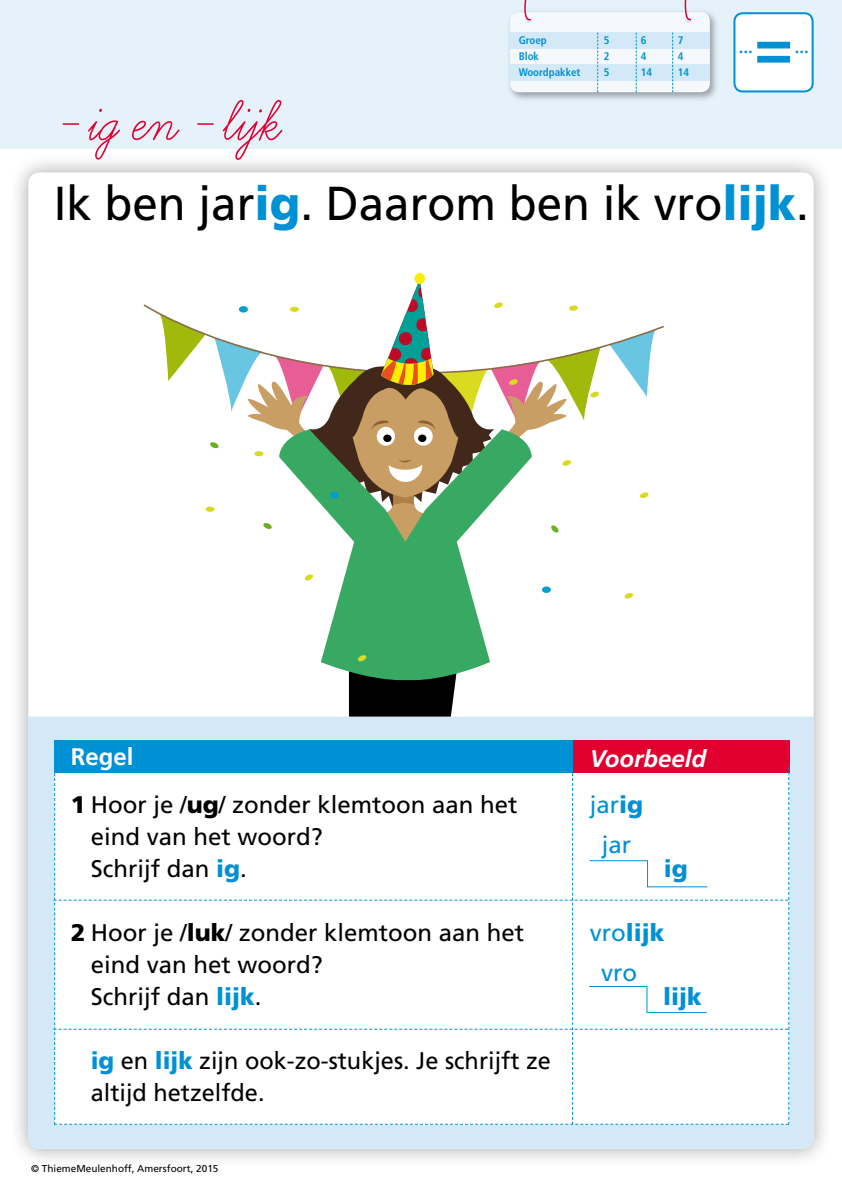
<style>
.page{position:relative;width:842px;height:1191px;background:#fff}
.page>*{position:absolute;margin:0;border:0;box-sizing:border-box;transform-origin:0 0}
.t1{font:70px "TMHT Vschrijfletter";color:#e20030}
.t2{font:47.6px "Frutiger LT Std";color:#000;scale:.96 1}
.t3{font:24px/32px "Frutiger LT Std";color:#000}
.t4{font:900 24px "Frutiger LT Std";color:#0090d4}
.t5{font:24px "Frutiger LT Std";color:#0090d4}
.t6{font:italic 700 24px "Frutiger LT Std";color:#fff}
.t7{font:700 24px "Frutiger LT Std";color:#fff}
.t8{font:700 condensed 11px "Frutiger LT Std";color:#0090d4}
.t9{font:10px "Frutiger LT Std";color:#000}
.s1{font-weight:900;color:#0090d4}
.s2{font-weight:900}
.s3{font-weight:400}
</style>
<div class="page">
<div style="left:9px;top:153px;width:824px;height:1015px;background:#000;opacity:.35"></div>
<div style="left:28px;top:172px;width:786px;height:976px;background:#fff;border-radius:11px"></div>
<div style="left:0;top:0;width:842px;height:148px;background:#e6f2fa"></div>
<div style="left:506px;top:8px;width:213px;height:94px;background:#000;opacity:.35"></div>
<div style="left:510px;top:12px;width:200px;height:80px;background:#f5f9fd;border-radius:9px"></div>
<div style="left:510px;top:32px;width:200px;height:16px;background:#d4e9f7"></div>
<div style="left:510px;top:64px;width:200px;height:16px;background:#d4e9f7"></div>
<svg style="left:597px;top:33px;width:1px;height:59px"></svg>
<svg style="left:636px;top:33px;width:1px;height:59px"></svg>
<svg style="left:672px;top:33px;width:1px;height:59px"></svg>
<svg style="left:520px;top:0;width:13px;height:23px"></svg>
<svg style="left:682px;top:0;width:11px;height:23px"></svg>
<div style="left:734px;top:13px;width:79px;height:78px;background:#fff;border-radius:8px"></div>
<div style="left:733px;top:12px;width:81px;height:80px;border:2px solid #0090d4;border-radius:8px"></div>
<div style="left:28px;top:716px;width:786px;height:432px;background:#d4e9f7"></div>
<div style="left:54px;top:740px;width:522px;height:32px;background:#0090d4"></div>
<div style="left:573px;top:740px;width:216px;height:32px;background:#e20030"></div>
<svg style="left:740px;top:42px;width:67px;height:21px"></svg>
<svg style="left:143px;top:304px;width:521px;height:93px"></svg>
<svg style="left:321px;top:561px;width:169px;height:120px;fill:#38a962"></svg>
<div style="left:414px;top:273px;width:11px;height:11px;background:#ffed00;border-radius:50%"></div>
<div style="left:542px;top:586px;width:9px;height:7px;background:#009ed1;border-radius:50%"></div>
<svg style="left:304px;top:574px;width:9px;height:7px"></svg>
<svg style="left:639px;top:492px;width:10px;height:6px"></svg>
<svg style="left:349px;top:655px;width:109px;height:61px;background:#1c452a"></svg>
<svg style="left:624px;top:593px;width:9px;height:6px"></svg>
<svg style="left:159px;top:279px;width:442px;height:282px"></svg>
<svg style="left:54px;top:767px;width:735px;height:357px"></svg>
<h1 class="t1" style="left:54px;top:91px;width:225px">-ig en -lijk</h1>
<p class="t8" style="left:519px;top:34px;width:30px">Groep</p>
<p class="t8" style="left:604px;top:34px;width:7px">5</p>
<p class="t8" style="left:641px;top:34px;width:7px">6</p>
<p class="t8" style="left:678px;top:34px;width:7px">7</p>
<p class="t8" style="left:519px;top:50px;width:22px">Blok</p>
<p class="t8" style="left:604px;top:50px;width:7px">2</p>
<p class="t8" style="left:641px;top:50px;width:7px">4</p>
<p class="t8" style="left:678px;top:50px;width:7px">4</p>
<p class="t8" style="left:519px;top:66px;width:63px">Woordpakket</p>
<p class="t8" style="left:604px;top:66px;width:7px">5</p>
<p class="t8" style="left:641px;top:66px;width:13px">14</p>
<p class="t8" style="left:678px;top:66px;width:13px">14</p>
<h2 class="t2" style="left:54px;top:176px;width:788px">Ik ben jar<span class="s1">ig</span>. Daarom ben ik vro<span class="s1">lijk</span>.</h2>
<p class="t7" style="left:71px;top:742px;width:64px">Regel</p>
<p class="t6" style="left:590px;top:744px;width:118px">Voorbeeld</p>
<p class="t3" style="left:91px;top:788px;width:428px;text-indent:-20px"><span class="s2">1</span> Hoor je /<span class="s2">ug</span>/ zonder klemtoon aan het eind van het woord?<br>Schrijf dan <span class="s1">ig</span>.</p>
<p class="t5" style="left:590px;top:790px;width:55px">jar<span class="s2">ig</span></p>
<p class="t5" style="left:602px;top:830px;width:31px">jar</p>
<p class="t4" style="left:664px;top:853px;width:26px">ig</p>
<p class="t3" style="left:91px;top:916px;width:435px;text-indent:-20px"><span class="s2">2</span> Hoor je /<span class="s2">luk</span>/ zonder klemtoon aan het eind van het woord?<br>Schrijf dan <span class="s1">lijk</span>.</p>
<p class="t3" style="left:91px;top:1044px;width:462px"><span class="s1">ig</span> en <span class="s1">lijk</span> zijn ook-zo-stukjes. Je schrijft ze altijd hetzelfde.</p>
<p class="t9" style="left:31px;top:1162px;width:189px">© ThiemeMeulenhoff, Amersfoort, 2015</p>
<p class="t4" style="left:590px;top:917px;width:76px"><span class="s3">vro</span>lijk</p>
<p class="t5" style="left:601px;top:958px;width:37px">vro</p>
<p class="t4" style="left:663px;top:981px;width:40px">lijk</p>
</div>
